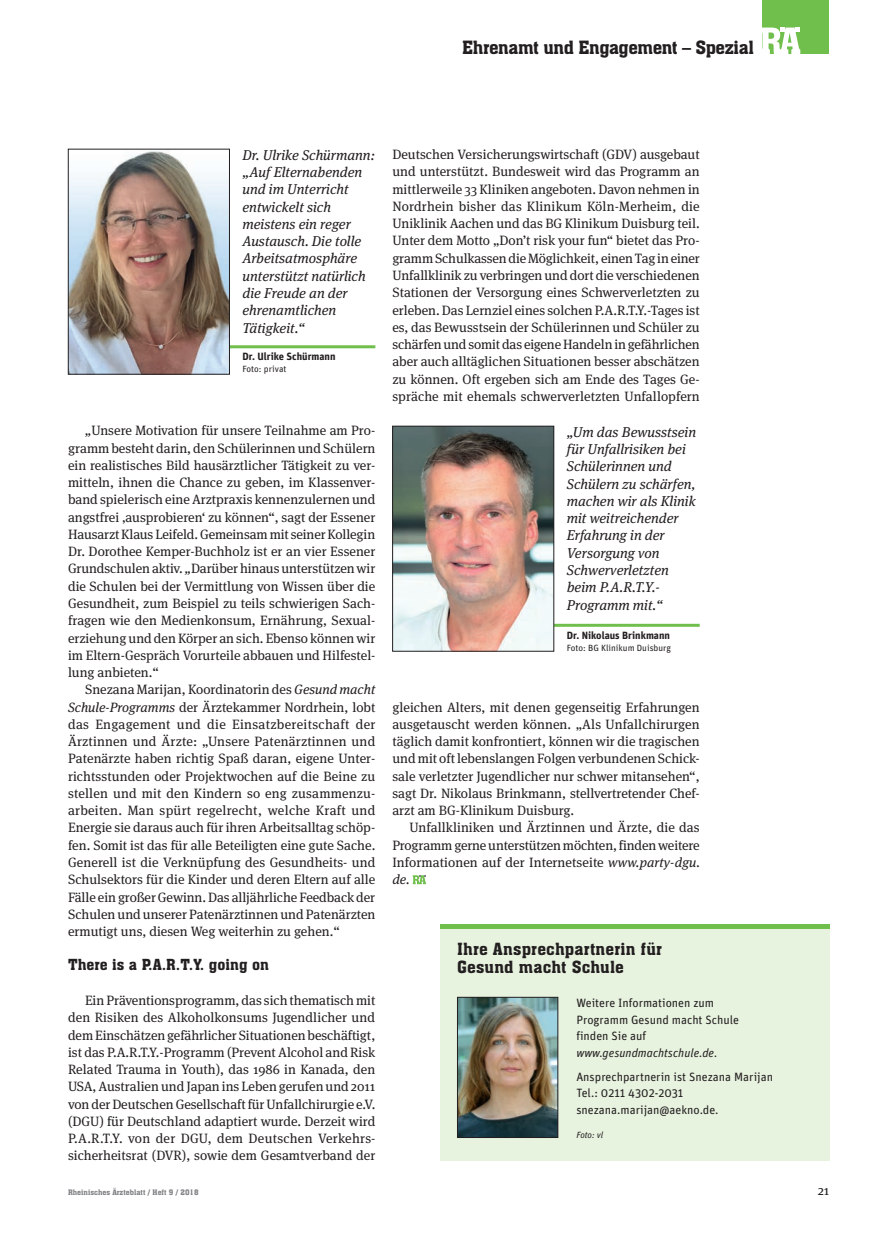
<style>
.page{position:relative;width:872px;height:1234px;background:#fff}
.page>*{position:absolute;margin:0;border:0;box-sizing:border-box;transform-origin:0 0}
.t1{font:18px "Aachen BT";letter-spacing:-.025em;color:#231f20}
.t2{font:16.5px/18px "Aachen BT";letter-spacing:.01em;color:#231f20}
.t3{font:15px "Aachen BT";color:#231f20}
.t4{font:italic 14.25px/17.2px "Meta Serif OT";color:#231f20}
.t5{font:13.5px/17.2px "Meta Serif OT";color:#231f20;text-align:justify}
.t6{font:12px/16.5px "Unit";color:#231f20}
.t7{font:italic 12px "Unit";color:#231f20}
.t8{font:700 10.5px "Unit";color:#231f20}
.t9{font:9px "Unit";color:#231f20}
.t10{font:italic 9px "Unit";color:#231f20}
.t11{font:7.5px "Aachen BT";color:#808285}
.s1{font-style:italic}
</style>
<div class="page">
<div style="left:762px;top:0;width:67px;height:54px;background:#70bf4c"></div>
<svg style="left:762px;top:28px;width:38px;height:26px"></svg>
<hr style="left:230px;top:345px;width:145px;height:3px;background:#70bf4c">
<img style="left:70px;top:151px;width:158px;height:221px">
<div style="left:68px;top:149px;width:162px;height:225px;border:1px solid #231f20"></div>
<div style="left:440px;top:924px;width:389px;height:8px;background:#70bf4c"></div>
<div style="left:440px;top:928px;width:389px;height:232px;background:#e7f2df"></div>
<img style="left:459px;top:998px;width:97px;height:137px">
<div style="left:457px;top:996px;width:101px;height:141px;border:1px solid #231f20"></div>
<hr style="left:554px;top:623px;width:145px;height:3px;background:#70bf4c">
<img style="left:394px;top:428px;width:158px;height:221px">
<div style="left:392px;top:426px;width:162px;height:225px;border:1px solid #231f20"></div>
<svg style="left:413px;top:875px;width:13px;height:9px"></svg>
<h1 class="t1" style="left:462px;top:36px;width:293px">Ehrenamt und Engagement – Spezial</h1>
<p class="t4" style="left:242px;top:146px;width:134px">Dr. Ulrike Schürmann: „Auf Elternabenden und im Unterricht entwickelt sich meistens ein reger<br>Austausch. Die tolle<br>Arbeitsatmosphäre unterstützt natürlich die Freude an der ehrenamtlichen<br>Tätigkeit.“</p>
<p class="t8" style="left:242px;top:350px;width:95px">Dr. Ulrike Schürmann</p>
<p class="t9" style="left:242px;top:363px;width:45px">Foto: privat</p>
<p class="t5" style="left:68px;top:422px;width:309px;text-indent:17px"><span class="s1">„</span>Unsere Motivation für unsere Teilnahme am Pro&shy;gramm besteht darin, den Schülerinnen und Schülern ein realistisches Bild hausärztlicher Tätigkeit zu ver&shy;mitteln, ihnen die Chance zu geben, im Klassenver&shy;band spielerisch eine Arztpraxis kennenzulernen und angstfrei ‚ausprobieren‘ zu können“, sagt der Essener Hausarzt Klaus Leifeld. Gemeinsam mit seiner Kollegin Dr. Dorothee Kemper-Buchholz ist er an vier Essener Grundschulen aktiv. <span class="s1">„</span>Darüber hinaus unterstützen wir die Schulen bei der Vermittlung von Wissen über die Gesundheit, zum Beispiel zu teils schwierigen Sach&shy;fragen wie den Medienkonsum, Ernährung, Sexual&shy;erziehung und den Körper an sich. Ebenso können wir im Eltern-Gespräch Vorurteile abbauen und Hilfestel&shy;lung anbieten.“</p>
<p class="t5" style="left:68px;top:680px;width:309px;text-indent:17px">Snezana Marijan, Koordinatorin des <span class="s1">Gesund macht Schule-Programms</span> der Ärztekammer Nordrhein, lobt das Engagement und die Einsatzbereitschaft der Ärztinnen und Ärzte: „Unsere Patenärztinnen und Patenärzte haben richtig Spaß daran, eigene Unter&shy;richtsstunden oder Projektwochen auf die Beine zu stellen und mit den Kindern so eng zusammenzu&shy;arbeiten. Man spürt regelrecht, welche Kraft und Energie sie daraus auch für ihren Arbeitsalltag schöp&shy;fen. Somit ist das für alle Beteiligten eine gute Sache.<br>Generell ist die Verknüpfung des Gesundheits- und Schulsektors für die Kinder und deren Eltern auf alle Fälle ein großer Gewinn. Das alljährliche Feedback der Schulen und unserer Patenärztinnen und Patenärzten ermutigt uns, diesen Weg weiterhin zu gehen.“</p>
<p class="t3" style="left:68px;top:955px;width:202px">There is a P.A.R.T.Y. going on</p>
<p class="t5" style="left:68px;top:991px;width:309px;text-indent:17px">Ein Präventionsprogramm, das sich thematisch mit den Risiken des Alkoholkonsums Jugendlicher und dem Einschätzen gefährlicher Situationen beschäftigt, ist das P.A.R.T.Y.-Programm (Prevent Alcohol and Risk Related Trauma in Youth), das 1986 in Kanada, den USA, Australien und Japan ins Leben gerufen und 2011 von der Deutschen Gesellschaft für Unfallchirurgie e.V. (DGU) für Deutschland adaptiert wurde. Derzeit wird P.A.R.T.Y. von der DGU, dem Deutschen Verkehrs&shy;sicherheitsrat (DVR), sowie dem Gesamtverband der</p>
<p class="t5" style="left:392px;top:146px;width:309px">Deutschen Versicherungswirtschaft (GDV) ausgebaut und unterstützt. Bundesweit wird das Programm an mittlerweile 33 Kliniken angeboten. Davon nehmen in Nordrhein bisher das Klinikum Köln-Merheim, die Uniklinik Aachen und das BG Klinikum Duisburg teil.<br>Unter dem Motto „Don’t risk your fun“ bietet das Pro&shy;gramm Schulkassen die Möglichkeit, einen Tag in einer Unfallklinik zu verbringen und dort die verschiedenen Stationen der Versorgung eines Schwerverletzten zu erleben. Das Lernziel eines solchen P.A.R.T.Y.-Tages ist es, das Bewusstsein der Schülerinnen und Schüler zu schärfen und somit das eigene Handeln in gefährlichen aber auch alltäglichen Situationen besser abschätzen zu können. Oft ergeben sich am Ende des Tages Ge&shy;spräche mit ehemals schwerverletzten Unfallopfern</p>
<p class="t4" style="left:567px;top:423px;width:131px">„Um das Bewusstsein für Unfallrisiken bei<br>Schülerinnen und<br>Schülern zu schärfen, machen wir als Klinik mit weitreichender<br>Erfahrung in der<br>Versorgung von<br>Schwerverletzten beim P.A.R.T.Y.-<br>Programm mit.“</p>
<p class="t8" style="left:567px;top:628px;width:105px">Dr. Nikolaus Brinkmann</p>
<p class="t9" style="left:567px;top:642px;width:106px">Foto: BG Klinikum Duisburg</p>
<p class="t5" style="left:392px;top:698px;width:309px">gleichen Alters, mit denen gegenseitig Erfahrungen ausgetauscht werden können. „Als Unfallchirurgen täglich damit konfrontiert, können wir die tragischen und mit oft lebenslangen Folgen verbundenen Schick&shy;sale verletzter Jugendlicher nur schwer mitansehen“, sagt Dr. Nikolaus Brinkmann, stellvertretender Chef&shy;arzt am BG-Klinikum Duisburg.</p>
<p class="t5" style="left:392px;top:818px;width:309px;text-indent:17px">Unfallkliniken und Ärztinnen und Ärzte, die das Programm gerne unterstützen möchten, finden weitere Informationen auf der Internetseite <span class="s1">www.party-dgu. de.</span></p>
<p class="t2" style="left:457px;top:939px;width:206px">Ihre Ansprechpartnerin für<br>Gesund macht Schule</p>
<p class="t6" style="left:576px;top:994px;width:164px">Weitere Informationen zum<br>Programm Gesund macht Schule finden Sie auf</p>
<p class="t7" style="left:576px;top:1044px;width:143px">www.gesundmachtschule.de.</p>
<p class="t6" style="left:576px;top:1067px;width:198px">Ansprechpartnerin ist Snezana Marijan<br>Tel.: 0211 4302-2031 snezana.marijan@aekno.de.</p>
<p class="t10" style="left:576px;top:1129px;width:28px">Foto: vl</p>
<p class="t11" style="left:68px;top:1187px;width:132px">Rheinisches Ärzteblatt / Heft 9 / 2018</p>
<p class="t5" style="left:818px;top:1181px;width:13px">21</p>
</div>
